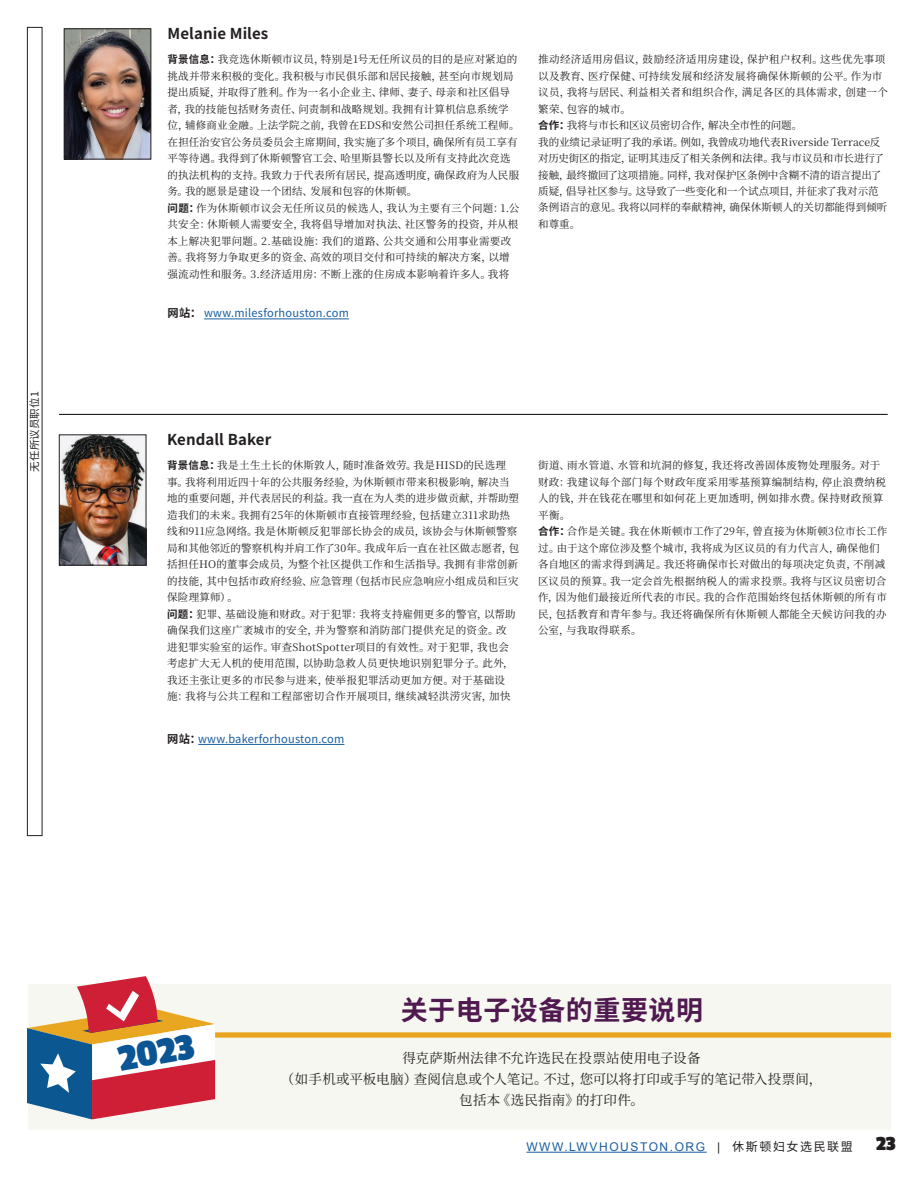
<style>
.page{position:relative;width:918px;height:1188px;background:#fff}
.page>*{position:absolute;margin:0;border:0;box-sizing:border-box;transform-origin:0 0}
.t1{font:700 39.3px "Passion One";color:#0b5595}
.t2{font:700 27px "Source Han Sans CN";letter-spacing:.02em;color:#501a50}
.t3{font:700 15px "Source Han Sans CN";letter-spacing:.005em;color:#231f20}
.t4{font:13.5px/21px "Source Han Serif SC";letter-spacing:.005em;color:#231f20;text-align:center}
.t5{font:12px "Arial";letter-spacing:.13em;color:#175d9e}
.t6{font:11.25px "Source Han Sans CN";letter-spacing:.025em;color:#175d9e}
.t7{font:10.5px/16.5px "Source Han Serif SC";letter-spacing:.02em;color:#231f20}
.t8{font:10.5px "Source Han Sans CN";letter-spacing:.01em;color:#231f20}
.s1{font-family:"Source Han Sans CN";font-weight:700}
.s2{font-weight:700;color:#231f20}
.s3{color:#231f20}
.s4{font-family:"Source Han Sans CN";color:#231f20}
.s5{font-family:"Passion One";font-weight:700;font-size:21px;color:#231f20}
</style>
<div class="page">
<hr style="left:526px;top:1152px;width:181px;height:1px;background:#175d9e">
<div style="left:29px;top:984px;width:862px;height:145px;background:#f6f7f0"></div>
<div style="left:140px;top:1032px;width:751px;height:6px;background:#eaa520"></div>
<div style="left:27px;top:27px;width:15px;height:809px;border:1px solid #231f20"></div>
<hr style="left:59px;top:414px;width:829px;height:1px;background:#231f20">
<img style="left:66px;top:31px;width:83px;height:126px">
<div style="left:64px;top:29px;width:87px;height:130px;border:1px solid #231f20"></div>
<hr style="left:204px;top:319px;width:145px;height:1px;background:#175d9e">
<img style="left:61px;top:437px;width:83px;height:126px">
<div style="left:59px;top:435px;width:87px;height:130px;border:1px solid #231f20"></div>
<hr style="left:198px;top:744px;width:146px;height:1px;background:#175d9e">
<svg style="left:27px;top:976px;width:188px;height:143px"></svg>
<p class="t8" style="left:29px;top:472px;width:82px;rotate:-90deg">无任所议员职位1</p>
<h3 class="t3" style="left:167px;top:25px;width:102px">Melanie Miles</h3>
<p class="t7" style="left:167px;top:51px;width:354px"><span class="s1">背景信息：</span>我竞选休斯顿市议员，特别是1号无任所议员的目的是应对紧迫的挑战并带来积极的变化。我积极与市民俱乐部和居民接触，甚至向市规划局提出质疑，并取得了胜利。作为一名小企业主、律师、妻子、母亲和社区倡导者，我的技能包括财务责任、问责制和战略规划。我拥有计算机信息系统学位，辅修商业金融。上法学院之前，我曾在EDS和安然公司担任系统工程师。在担任治安官公务员委员会主席期间，我实施了多个项目，确保所有员工享有平等待遇。我得到了休斯顿警官工会、哈里斯县警长以及所有支持此次竞选的执法机构的支持。我致力于代表所有居民，提高透明度，确保政府为人民服务。我的愿景是建设一个团结、发展和包容的休斯顿。<br><span class="s1">问题：</span>作为休斯顿市议会无任所议员的候选人，我认为主要有三个问题：1.公共安全：休斯顿人需要安全，我将倡导增加对执法、社区警务的投资，并从根本上解决犯罪问题。2.基础设施：我们的道路、公共交通和公用事业需要改善。我将努力争取更多的资金、高效的项目交付和可持续的解决方案，以增强流动性和服务。3.经济适用房：不断上涨的住房成本影响着许多人。我将</p>
<p class="t7" style="left:538px;top:51px;width:351px">推动经济适用房倡议，鼓励经济适用房建设，保护租户权利。这些优先事项以及教育、医疗保健、可持续发展和经济发展将确保休斯顿的公平。作为市议员，我将与居民、利益相关者和组织合作，满足各区的具体需求，创建一个繁荣、包容的城市。<br><span class="s1">合作：</span>我将与市长和区议员密切合作，解决全市性的问题。<br>我的业绩记录证明了我的承诺。例如，我曾成功地代表Riverside Terrace反对历史街区的指定，证明其违反了相关条例和法律。我与市议员和市长进行了接触，最终撤回了这项措施。同样，我对保护区条例中含糊不清的语言提出了质疑，倡导社区参与。这导致了一些变化和一个试点项目，并征求了我对示范条例语言的意见。我将以同样的奉献精神，确保休斯顿人的关切都能得到倾听和尊重。</p>
<p class="t6" style="left:167px;top:307px;width:183px"><span class="s2">网站：</span> www.milesforhouston.com</p>
<h3 class="t3" style="left:167px;top:431px;width:106px">Kendall Baker</h3>
<p class="t7" style="left:167px;top:457px;width:354px"><span class="s1">背景信息：</span>我是土生土长的休斯敦人，随时准备效劳。我是HISD的民选理事。我将利用近四十年的公共服务经验，为休斯顿市带来积极影响，解决当地的重要问题，并代表居民的利益。我一直在为人类的进步做贡献，并帮助塑造我们的未来。我拥有25年的休斯顿市直接管理经验，包括建立311求助热线和911应急网络。我是休斯顿反犯罪部长协会的成员，该协会与休斯顿警察局和其他邻近的警察机构并肩工作了30年。我成年后一直在社区做志愿者，包括担任HO的董事会成员，为整个社区提供工作和生活指导。我拥有非常创新的技能，其中包括市政府经验、应急管理（包括市民应急响应小组成员和巨灾保险理算师）。<br><span class="s1">问题：</span>犯罪、基础设施和财政。对于犯罪：我将支持雇佣更多的警官，以帮助确保我们这座广袤城市的安全，并为警察和消防部门提供充足的资金。改进犯罪实验室的运作。审查ShotSpotter项目的有效性。对于犯罪，我也会考虑扩大无人机的使用范围，以协助急救人员更快地识别犯罪分子。此外，我还主张让更多的市民参与进来，使举报犯罪活动更加方便。对于基础设<br>施：我将与公共工程和工程部密切合作开展项目，继续减轻洪涝灾害，加快</p>
<p class="t7" style="left:538px;top:457px;width:351px">街道、雨水管道、水管和坑洞的修复，我还将改善固体废物处理服务。对于财政：我建议每个部门每个财政年度采用零基预算编制结构，停止浪费纳税人的钱，并在钱花在哪里和如何花上更加透明，例如排水费。保持财政预算平衡。<br><span class="s1">合作：</span>合作是关键。我在休斯顿市工作了29年，曾直接为休斯顿3位市长工作过。由于这个席位涉及整个城市，我将成为区议员的有力代言人，确保他们各自地区的需求得到满足。我还将确保市长对做出的每项决定负责，不削减区议员的预算。我一定会首先根据纳税人的需求投票。我将与区议员密切合作，因为他们最接近所代表的市民。我的合作范围始终包括休斯顿的所有市民，包括教育和青年参与。我还将确保所有休斯顿人都能全天候访问我的办公室，与我取得联系。</p>
<p class="t6" style="left:167px;top:732px;width:179px"><span class="s2">网站：</span>www.bakerforhouston.com</p>
<h1 class="t1" style="left:115px;top:1038px;width:78px;rotate:-10deg">2023</h1>
<h2 class="t2" style="left:401px;top:995px;width:304px">关于电子设备的重要说明</h2>
<p class="t4" style="left:281px;top:1047px;width:543px">得克萨斯州法律不允许选民在投票站使用电子设备<br>（如手机或平板电脑）查阅信息或个人笔记。不过，您可以将打印或手写的笔记带入投票间，包括本《选民指南》的打印件。</p>
<p class="t5" style="left:526px;top:1139px;width:371px">WWW.LWVHOUSTON.ORG <span class="s3">|</span> <span class="s4">休斯顿妇女选民联盟</span> <span class="s5">23</span></p>
</div>
